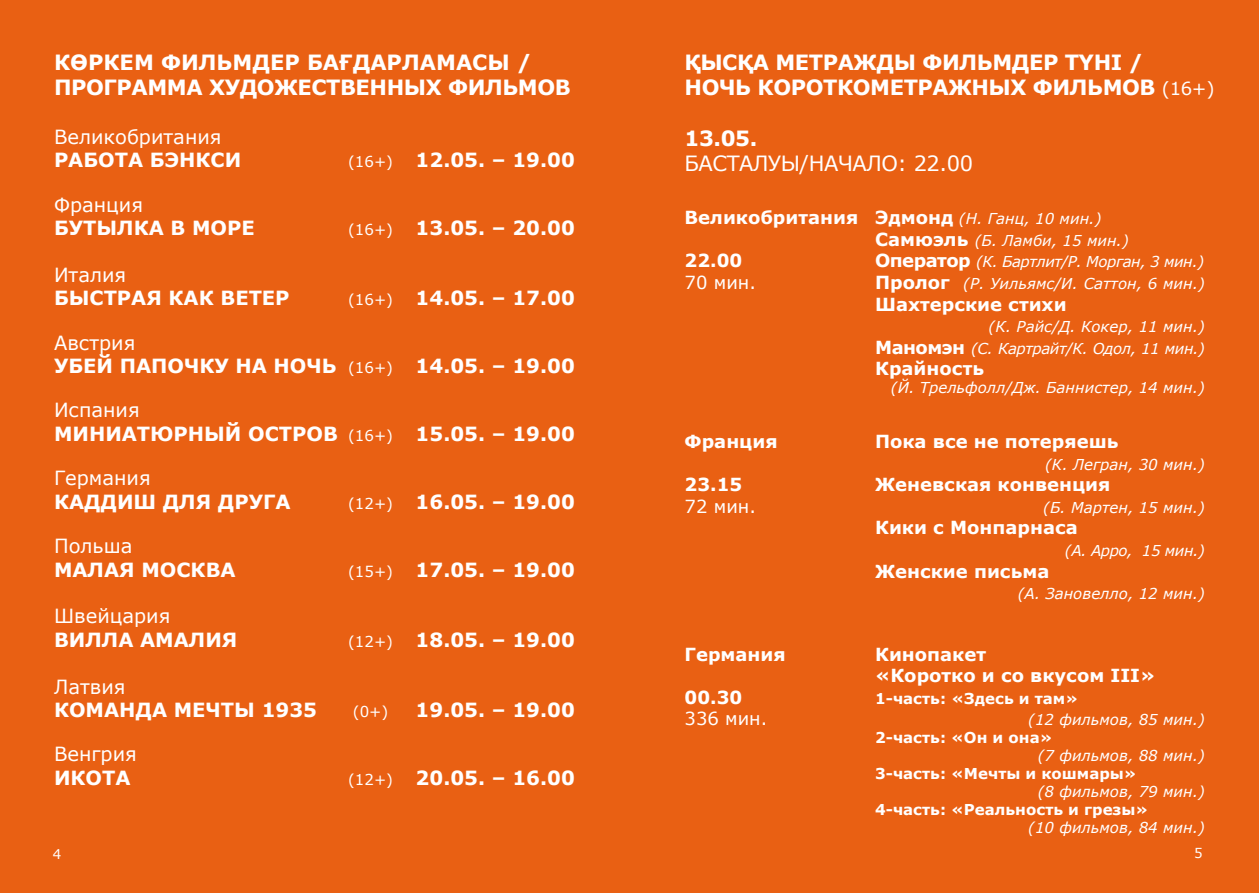
<style>
.page{position:relative;width:1259px;height:893px;background:#fff}
.page>*{position:absolute;margin:0;border:0;box-sizing:border-box;transform-origin:0 0}
.t1{font:700 21px/25.2px "Verdana";letter-spacing:-.02em;color:#fff}
.t2{font:21px "Verdana";letter-spacing:-.02em;color:#fff}
.t3{font:700 19.5px "Verdana";color:#fff}
.t4{font:19.5px "Verdana";color:#fff}
.t5{font:700 18px/21.6px "Verdana";color:#fff}
.t6{font:18px "Verdana";color:#fff}
.t7{font:italic 15px "Verdana";color:#fff}
.t8{font:italic 15px/21.6px "Verdana";letter-spacing:-.03em;color:#fff;text-align:right}
.t9{font:700 15px "Verdana";color:#fff}
.t10{font:15px "Verdana";color:#fff}
.t11{font:13.5px "Verdana";color:#fff}
.s1{font-weight:400;font-size:15px}
.s2{font-weight:400;font-size:18px}
.s3{font-weight:400;font-style:italic;font-size:15px}
.s4{font-weight:700;font-style:normal;font-size:18px}
</style>
<div class="page">
<div style="left:629px;top:0;width:630px;height:893px;background:#e96013"></div>
<div style="left:0;top:0;width:629px;height:893px;background:#e96013"></div>
<p class="t1" style="left:54px;top:49px;width:518px">Көрке м фильмде р бағдарламасы /<br>П рограмма художестве нных фильмов</p>
<p class="t4" style="left:54px;top:123px;width:169px">Великобритания</p>
<p class="t3" style="left:54px;top:146px;width:16px">РАБОТА</p>
<p class="t3" style="left:150px;top:146px;width:45px">БЭНКСИ</p>
<p class="t3" style="left:348px;top:146px;width:228px"><span class="s1">(16+)</span> 12.05. – 19.00</p>
<p class="t4" style="left:54px;top:191px;width:91px">Франция</p>
<p class="t3" style="left:54px;top:214px;width:17px">БУТЫЛКА</p>
<p class="t3" style="left:171px;top:214px;width:39px">В МОР</p>
<p class="t3" style="left:241px;top:214px;width:15px">Е</p>
<p class="t3" style="left:348px;top:214px;width:228px"><span class="s1">(16+)</span> 13.05. – 20.00</p>
<p class="t4" style="left:54px;top:261px;width:74px">Италия</p>
<p class="t3" style="left:54px;top:284px;width:16px">БЫСТРАЯ</p>
<p class="t3" style="left:169px;top:284px;width:16px">КАК</p>
<p class="t3" style="left:220px;top:284px;width:68px">ВЕТЕР</p>
<p class="t3" style="left:348px;top:284px;width:228px"><span class="s1">(16+)</span> 14.05. – 17.00</p>
<p class="t4" style="left:54px;top:329px;width:83px">Австрия</p>
<p class="t3" style="left:54px;top:352px;width:82px">УБЕЙПАПОЧКУ</p>
<p class="t3" style="left:235px;top:352px;width:55px">НА НОЧЬ</p>
<p class="t3" style="left:348px;top:352px;width:228px"><span class="s1">(16+)</span> 14.05. – 19.00</p>
<p class="t4" style="left:54px;top:397px;width:87px">Испания</p>
<p class="t3" style="left:54px;top:420px;width:17px">МИНИАТ</p>
<p class="t3" style="left:150px;top:420px;width:41px">ЮРНЫЙ</p>
<p class="t3" style="left:248px;top:420px;width:16px">ОСТРОВ</p>
<p class="t3" style="left:348px;top:420px;width:228px"><span class="s1">(16+)</span> 15.05. – 19.00</p>
<p class="t4" style="left:54px;top:465px;width:98px">Германия</p>
<p class="t3" style="left:54px;top:488px;width:17px">КАДДИ</p>
<p class="t3" style="left:133px;top:488px;width:46px">Ш ДЛЯ</p>
<p class="t3" style="left:218px;top:488px;width:16px">ДРУГА</p>
<p class="t3" style="left:348px;top:488px;width:228px"><span class="s1">(12+)</span> 16.05. – 19.00</p>
<p class="t4" style="left:54px;top:533px;width:80px">Польша</p>
<p class="t3" style="left:54px;top:556px;width:17px">МАЛАЯ</p>
<p class="t3" style="left:141px;top:556px;width:17px">МОСКВА</p>
<p class="t3" style="left:348px;top:556px;width:228px"><span class="s1">(15+)</span> 17.05. – 19.00</p>
<p class="t4" style="left:54px;top:603px;width:118px">Швейцария</p>
<p class="t3" style="left:54px;top:626px;width:17px">ВИЛЛА</p>
<p class="t3" style="left:140px;top:626px;width:17px">АМАЛИЯ</p>
<p class="t3" style="left:348px;top:626px;width:228px"><span class="s1">(12+)</span> 18.05. – 19.00</p>
<p class="t4" style="left:54px;top:673px;width:73px">Латвия</p>
<p class="t3" style="left:54px;top:696px;width:17px">КОМАНДА</p>
<p class="t3" style="left:174px;top:696px;width:49px">МЕЧТЫ</p>
<p class="t3" style="left:262px;top:696px;width:57px">1935</p>
<p class="t10" style="left:353px;top:701px;width:37px">(0+)</p>
<p class="t3" style="left:415px;top:696px;width:161px">19.05. – 19.00</p>
<p class="t4" style="left:54px;top:741px;width:84px">Венгрия</p>
<p class="t3" style="left:54px;top:764px;width:16px">ИКОТА</p>
<p class="t3" style="left:348px;top:764px;width:228px"><span class="s1">(12+)</span> 20.05. – 16.00</p>
<p class="t11" style="left:53px;top:845px;width:10px">4</p>
<p class="t1" style="left:684px;top:49px;width:531px">Қысқа метражды фильмде р түні /<br>Ночь короткометражных фильмов <span class="s2">(16+)</span></p>
<p class="t1" style="left:684px;top:125px;width:74px">13.05.</p>
<p class="t2" style="left:684px;top:149px;width:29px">Бастал</p>
<p class="t2" style="left:768px;top:149px;width:101px">уы/Начало</p>
<p class="t2" style="left:897px;top:149px;width:77px">: 22.00</p>
<p class="t5" style="left:684px;top:207px;width:418px">Великобритания Эдмонд <span class="s3">(Н. Ганц, 10 мин.)</span></p>
<p class="t7" style="left:875px;top:230px;width:255px"><span class="s4">Самюэль</span> (Б. Ламби, 15 мин.)</p>
<p class="t5" style="left:684px;top:250px;width:59px">22.00</p>
<p class="t8" style="left:875px;top:251px;width:330px"><span class="s4">Оператор</span> (К. Бартлит/Р. Морган, 3 мин.)</p>
<p class="t6" style="left:684px;top:270px;width:73px">70 мин.</p>
<p class="t7" style="left:875px;top:273px;width:331px"><span class="s4">П ролог</span> (Р. Уильямс/И. Саттон, 6 мин.)</p>
<p class="t5" style="left:875px;top:293px;width:193px">Шахтерские стихи</p>
<p class="t8" style="left:875px;top:316px;width:331px">(К. Райс/Д. Кокер, 11 мин.)<br><span class="s4">М аномэн</span> (С. Картрайт/К. Одол, 11 мин.)</p>
<p class="t5" style="left:875px;top:358px;width:110px">Крайность</p>
<p class="t7" style="left:891px;top:378px;width:315px">(Й. Трельфолл/Дж. Баннистер, 14 мин.)</p>
<p class="t5" style="left:684px;top:430px;width:95px">Франция</p>
<p class="t5" style="left:875px;top:430px;width:245px">Пока все не потеряешь</p>
<p class="t7" style="left:1045px;top:454px;width:161px">(К. Легран, 30 мин.)</p>
<p class="t5" style="left:684px;top:474px;width:59px">23.15</p>
<p class="t5" style="left:875px;top:474px;width:237px">Женевская конвенция</p>
<p class="t6" style="left:684px;top:494px;width:73px">72 мин.</p>
<p class="t7" style="left:1043px;top:497px;width:163px">(Б. Мартен, 15 мин.)</p>
<p class="t5" style="left:875px;top:517px;width:204px">Кики с Монпарнаса</p>
<p class="t8" style="left:1065px;top:540px;width:141px">(А. Арро, 15 мин.)</p>
<p class="t5" style="left:875px;top:560px;width:176px">Женские письма</p>
<p class="t7" style="left:1017px;top:583px;width:189px">(А. Зановелло, 12 мин.)</p>
<p class="t5" style="left:684px;top:643px;width:103px">Германия</p>
<p class="t5" style="left:875px;top:643px;width:282px">Кинопакет<br>«Коротко и со вкусом III»</p>
<p class="t5" style="left:684px;top:686px;width:59px">00.30</p>
<p class="t9" style="left:875px;top:688px;width:204px">1-часть: «Здесь и там»</p>
<p class="t6" style="left:684px;top:706px;width:84px">336 мин.</p>
<p class="t7" style="left:1028px;top:709px;width:178px">(12 фильмов, 85 мин.)</p>
<p class="t9" style="left:875px;top:727px;width:179px">2-часть: «Он и она»</p>
<p class="t7" style="left:1037px;top:745px;width:169px">(7 фильмов, 88 мин.)</p>
<p class="t9" style="left:875px;top:763px;width:263px">3-часть: «Мечты и кошмары»</p>
<p class="t7" style="left:1037px;top:781px;width:169px">(8 фильмов, 79 мин.)</p>
<p class="t9" style="left:875px;top:799px;width:275px">4-часть: «Реальность и грезы»</p>
<p class="t7" style="left:1028px;top:817px;width:178px">(10 фильмов, 84 мин.)</p>
<p class="t11" style="left:1194px;top:844px;width:10px">5</p>
</div>
